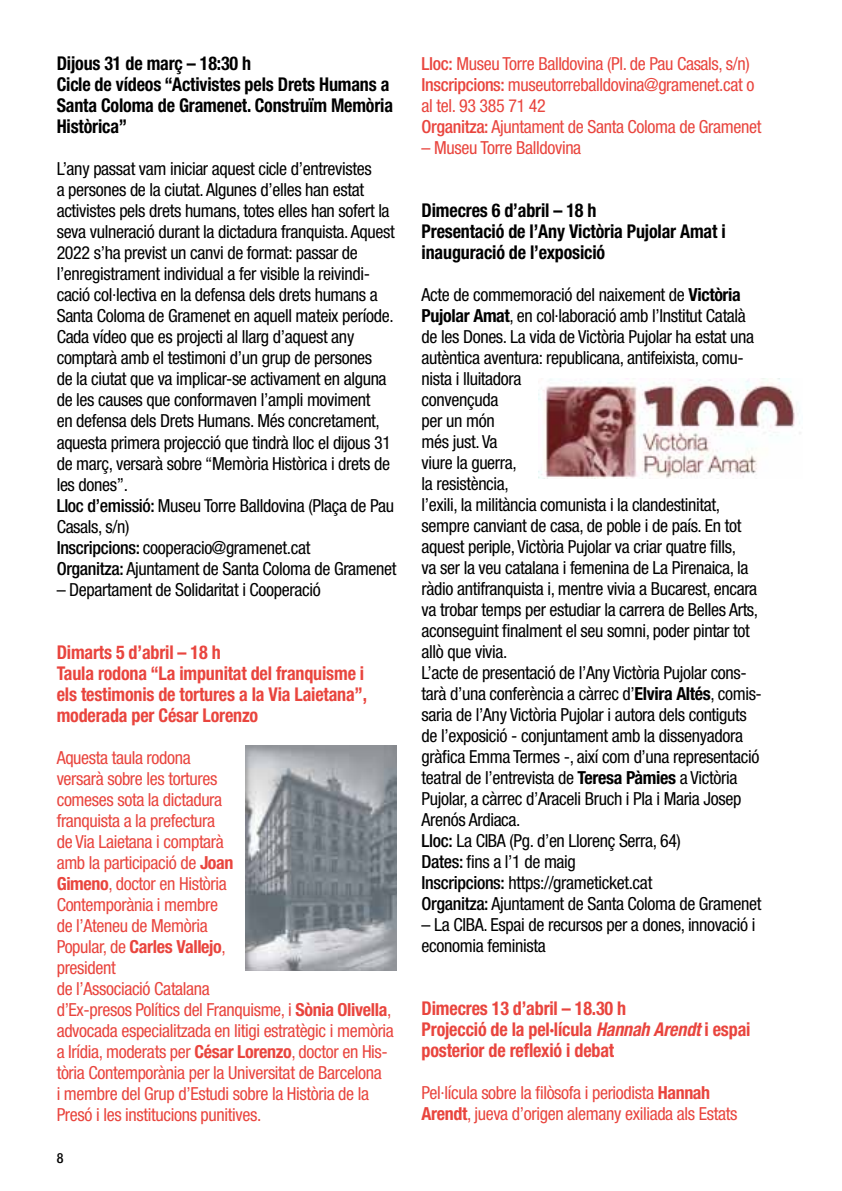
<style>
.page{position:relative;width:842px;height:1191px;background:#fff}
.page>*{position:absolute;margin:0;border:0;box-sizing:border-box;transform-origin:0 0}
.t1{font:700 condensed 19px/21px "Helvetica Neue LT Std";letter-spacing:-.01em;color:#e9453e;scale:.95 1}
.t2{font:700 condensed 19px/21px "Helvetica Neue LT Std";letter-spacing:-.01em;color:#000;scale:.95 1}
.t3{font:condensed 18px/21px "Helvetica Neue LT Std";letter-spacing:-.02em;color:#000}
.t4{font:condensed 18px/21px "Helvetica Neue LT Std";letter-spacing:-.02em;color:#e9453e}
.t5{font:500 condensed 14px "Helvetica Neue LT Std";color:#000}
.s1{font-weight:500}
.s2{font-weight:700}
.s3{font-style:italic}
</style>
<div class="page">
<img style="left:246px;top:745px;width:151px;height:226px">
<img style="left:538px;top:379px;width:263px;height:99px">
<p class="t2" style="left:57px;top:53px;width:356px">Dijous 31 de març – 18:30 h<br>Cicle de vídeos “Activistes pels Drets Humans a<br>Santa Coloma de Gramenet. Construïm Memòria<br>Històrica”</p>
<p class="t3" style="left:57px;top:158px;width:341px">L’any passat vam iniciar aquest cicle d’entrevistes<br>a persones de la ciutat. Algunes d’elles han estat activistes pels drets humans, totes elles han sofert la seva vulneració durant la dictadura franquista. Aquest 2022 s’ha previst un canvi de format: passar de l’enregistrament individual a fer visible la reivindi· cació col·lectiva en la defensa dels drets humans a Santa Coloma de Gramenet en aquell mateix període.<br>Cada vídeo que es projecti al llarg d’aquest any comptarà amb el testimoni d’un grup de persones<br>de la ciutat que va implicar-se activament en alguna de les causes que conformaven l’ampli moviment<br>en defensa dels Drets Humans. Més concretament, aquesta primera projecció que tindrà lloc el dijous 31 de març, versarà sobre “Memòria Històrica i drets de les dones”.<br><span class="s1">Lloc d’emissió:</span> Museu Torre Balldovina (Plaça de Pau Casals, s/n)<br><span class="s1">Inscripcions:</span> cooperacio@gramenet.cat<br><span class="s1">Organitza:</span> Ajuntament de Santa Coloma de Gramenet</p>
<p class="t3" style="left:57px;top:578px;width:265px">– Departament de Solidaritat i Cooperació</p>
<p class="t1" style="left:57px;top:641px;width:328px">Dimarts 5 d’abril – 18 h<br>Taula rodona “La impunitat del franquisme i els testimonis de tortures a la Via Laietana”, moderada per César Lorenzo</p>
<p class="t4" style="left:57px;top:746px;width:339px">Aquesta taula rodona<br>versarà sobre les tortures<br>comeses sota la dictadura<br>franquista a la prefectura<br>de Via Laietana i comptarà<br>amb la participació de <span class="s2">Joan<br>Gimeno</span>, doctor en Història<br>Contemporània i membre<br>de l’Ateneu de Memòria<br>Popular, de <span class="s2">Carles Vallejo</span>,<br>president<br>de l’Associació Catalana<br>d’Ex-presos Polítics del Franquisme, i <span class="s2">Sònia Olivella</span>, advocada especialitzada en litigi estratègic i memòria a Irídia, moderats per <span class="s2">César Lorenzo</span>, doctor en His· tòria Contemporània per la Universitat de Barcelona<br>i membre del Grup d’Estudi sobre la Història de la Presó i les institucions punitives.</p>
<p class="t5" style="left:57px;top:1149px;width:8px">8</p>
<p class="t4" style="left:422px;top:53px;width:341px"><span class="s1">Lloc:</span> Museu Torre Balldovina (Pl. de Pau Casals, s/n)<br><span class="s1">Inscripcions:</span> museutorreballdovina@gramenet.cat o al tel. 93 385 71 42<br><span class="s1">Organitza:</span> Ajuntament de Santa Coloma de Gramenet</p>
<p class="t4" style="left:422px;top:137px;width:161px">– Museu Torre Balldovina</p>
<p class="t2" style="left:422px;top:199px;width:321px">Dimecres 6 d’abril – 18 h<br>Presentació de l’Any Victòria Pujolar Amat i inauguració de l’exposició</p>
<p class="t3" style="left:422px;top:284px;width:342px">Acte de commemoració del naixement de <span class="s2">Victòria Pujolar Amat</span>, en col·laboració amb l’Institut Català de les Dones. La vida de Victòria Pujolar ha estat una autèntica aventura: republicana, antifeixista, comu· nista i lluitadora<br>convençuda<br>per un món<br>més just. Va<br>viure la guerra,<br>la resistència,<br>l’exili, la militància comunista i la clandestinitat, sempre canviant de casa, de poble i de país. En tot aquest periple, Victòria Pujolar va criar quatre fills,<br>va ser la veu catalana i femenina de La Pirenaica, la ràdio antifranquista i, mentre vivia a Bucarest, encara va trobar temps per estudiar la carrera de Belles Arts, aconseguint finalment el seu somni, poder pintar tot allò que vivia.<br>L’acte de presentació de l’Any Victòria Pujolar cons· tarà d’una conferència a càrrec d’<span class="s2">Elvira Altés</span>, comis· saria de l’Any Victòria Pujolar i autora dels contiguts de l’exposició - conjuntament amb la dissenyadora gràfica Emma Termes -, així com d’una representació teatral de l’entrevista de <span class="s2">Teresa Pàmies</span> a Victòria Pujolar, a càrrec d’Araceli Bruch i Pla i Maria Josep Arenós Ardiaca.<br><span class="s1">Lloc:</span> La CIBA (Pg. d’en Llorenç Serra, 64)<br><span class="s1">Dates:</span> fins a l’1 de maig<br><span class="s1">Inscripcions:</span> https://grameticket.cat<br><span class="s1">Organitza:</span> Ajuntament de Santa Coloma de Gramenet</p>
<p class="t3" style="left:422px;top:914px;width:335px">– La CIBA. Espai de recursos per a dones, innovació i economia feminista</p>
<p class="t1" style="left:422px;top:997px;width:348px">Dimecres 13 d’abril – 18.30 h<br>Projecció de la pel·lícula <span class="s3">Hannah Arendt</span> i espai posterior de reflexió i debat</p>
<p class="t4" style="left:422px;top:1082px;width:317px">Pel·lícula sobre la filòsofa i periodista <span class="s2">Hannah<br>Arendt</span>, jueva d’origen alemany exiliada als Estats</p>
</div>
